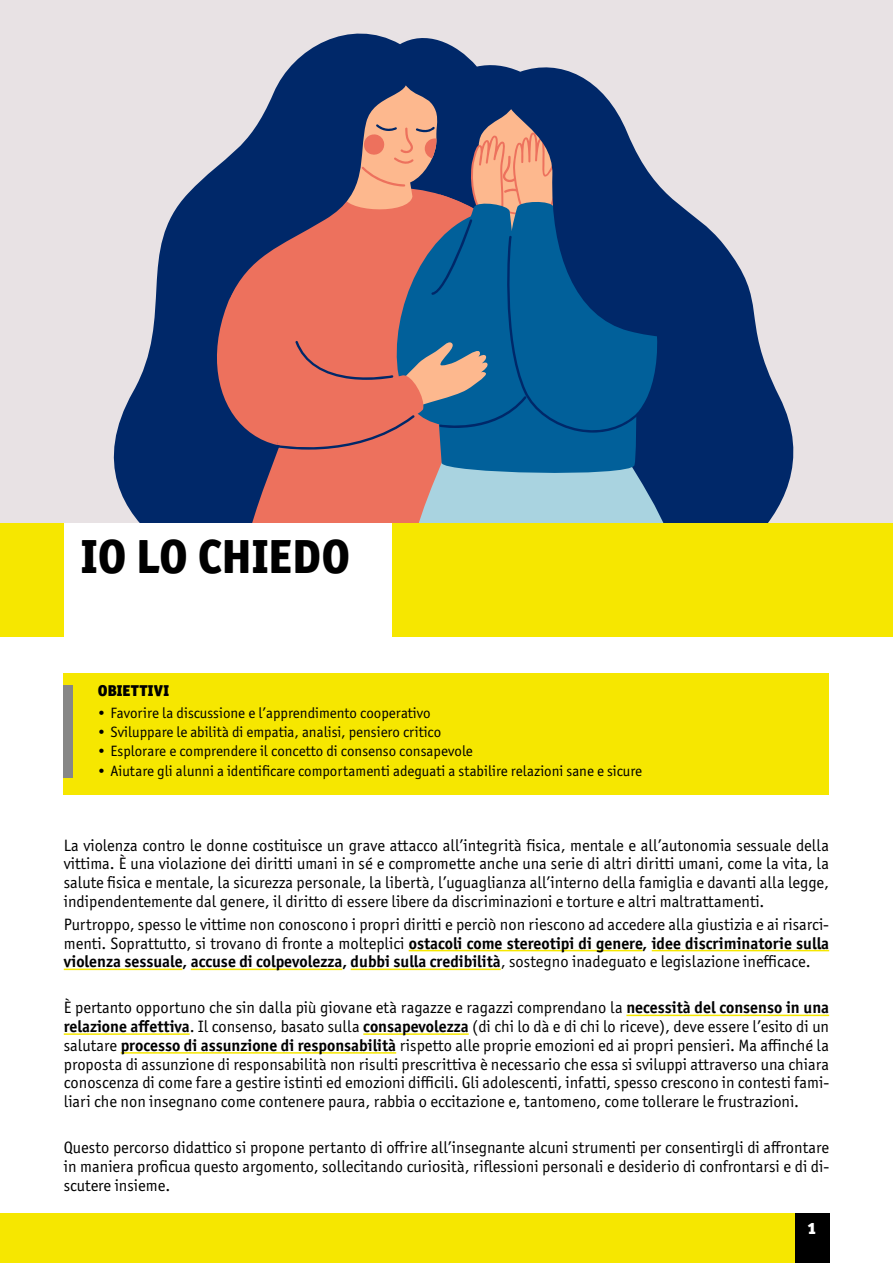
<style>
.page{position:relative;width:893px;height:1263px;background:#fff}
.page>*{position:absolute;margin:0;border:0;box-sizing:border-box;transform-origin:0 0}
.t1{font:800 48px "Officina Sans ITC Pro";color:#000}
.t2{font:16.5px/18.8px "Officina Sans ITC Pro";color:#000;text-align:justify}
.t3{font:900 16.5px "Officina Sans ITC Pro";color:#fff}
.t4{font:900 15.75px "Officina Sans ITC Pro";letter-spacing:.01em;color:#000}
.t5{font:15px "Officina Sans ITC Pro";color:#000}
.s1{font-weight:700}
</style>
<div class="page">
<div style="left:0;top:0;width:893px;height:574px;background:#e8e2e4"></div>
<svg style="left:113px;top:38px;width:681px;height:485px"></svg>
<svg style="left:233px;top:485px;width:43px;height:38px;background:#614564"></svg>
<svg style="left:182px;top:185px;width:94px;height:300px;background:#4c3f65"></svg>
<svg style="left:229px;top:33px;width:183px;height:267px;fill:#002869"></svg>
<svg style="left:690px;top:64px;width:28px;height:293px"></svg>
<svg style="left:276px;top:56px;width:414px;height:467px;background:#646682"></svg>
<div style="left:0;top:1214px;width:812px;height:49px;background:#f6e700"></div>
<div style="left:795px;top:1214px;width:34px;height:49px;background:#000"></div>
<div style="left:64px;top:674px;width:765px;height:121px;background:#f6e700"></div>
<div style="left:64px;top:685px;width:9px;height:93px;background:#878786"></div>
<div style="left:0;top:523px;width:893px;height:114px;background:#f6e700"></div>
<div style="left:64px;top:523px;width:327px;height:114px;background:#fff"></div>
<hr style="left:409px;top:950px;width:234px;height:1px;background:#f6e700">
<hr style="left:652px;top:950px;width:177px;height:1px;background:#f6e700">
<hr style="left:64px;top:968px;width:118px;height:2px;background:#f6e700">
<hr style="left:191px;top:968px;width:151px;height:2px;background:#f6e700">
<hr style="left:351px;top:968px;width:150px;height:2px;background:#f6e700">
<hr style="left:626px;top:1014px;width:203px;height:2px;background:#f6e700">
<hr style="left:64px;top:1033px;width:126px;height:2px;background:#f6e700">
<hr style="left:363px;top:1033px;width:106px;height:2px;background:#f6e700">
<hr style="left:121px;top:1052px;width:275px;height:1px;background:#f6e700">
<h1 class="t1" style="left:81px;top:526px;width:271px">IO LO CHIEDO</h1>
<p class="t4" style="left:98px;top:680px;width:73px">OBIETTIVI</p>
<p class="t5" style="left:98px;top:704px;width:334px">• Favorire la discussione e l’apprendimento cooperativo</p>
<p class="t5" style="left:98px;top:723px;width:345px">• Sviluppare le abilità di empatia, analisi, pensiero critico</p>
<p class="t5" style="left:98px;top:742px;width:377px">• Esplorare e comprendere il concetto di consenso consapevole</p>
<p class="t5" style="left:98px;top:762px;width:546px">• Aiutare gli alunni a identificare comportamenti adeguati a stabilire relazioni sane e sicure</p>
<p class="t2" style="left:64px;top:836px;width:767px">La violenza contro le donne costituisce un grave attacco all’integrità fisica, mentale e all’autonomia sessuale della vittima. È una violazione dei diritti umani in sé e compromette anche una serie di altri diritti umani, come la vita, la salute fisica e mentale, la sicurezza personale, la libertà, l’uguaglianza all’interno della famiglia e davanti alla legge, indipendentemente dal genere, il diritto di essere libere da discriminazioni e torture e altri maltrattamenti.</p>
<p class="t2" style="left:64px;top:915px;width:767px">Purtroppo, spesso le vittime non conoscono i propri diritti e perciò non riescono ad accedere alla giustizia e ai risarci&shy;menti. Soprattutto, si trovano di fronte a molteplici <span class="s1">ostacoli come stereotipi di genere, idee discriminatorie sulla violenza sessuale, accuse di colpevolezza, dubbi sulla credibilità</span>, sostegno inadeguato e legislazione inefficace.</p>
<p class="t2" style="left:64px;top:998px;width:767px">È pertanto opportuno che sin dalla più giovane età ragazze e ragazzi comprendano la <span class="s1">necessità del consenso in una relazione affettiva</span>. Il consenso, basato sulla <span class="s1">consapevolezza</span> (di chi lo dà e di chi lo riceve), deve essere l’esito di un salutare <span class="s1">processo di assunzione di responsabilità</span> rispetto alle proprie emozioni ed ai propri pensieri. Ma affinché la proposta di assunzione di responsabilità non risulti prescrittiva è necessario che essa si sviluppi attraverso una chiara conoscenza di come fare a gestire istinti ed emozioni difficili. Gli adolescenti, infatti, spesso crescono in contesti fami&shy;liari che non insegnano come contenere paura, rabbia o eccitazione e, tantomeno, come tollerare le frustrazioni.</p>
<p class="t2" style="left:64px;top:1138px;width:767px">Questo percorso didattico si propone pertanto di offrire all’insegnante alcuni strumenti per consentirgli di affrontare in maniera proficua questo argomento, sollecitando curiosità, riflessioni personali e desiderio di confrontarsi e di di&shy;scutere insieme.</p>
<p class="t3" style="left:807px;top:1217px;width:11px">1</p>
</div>
